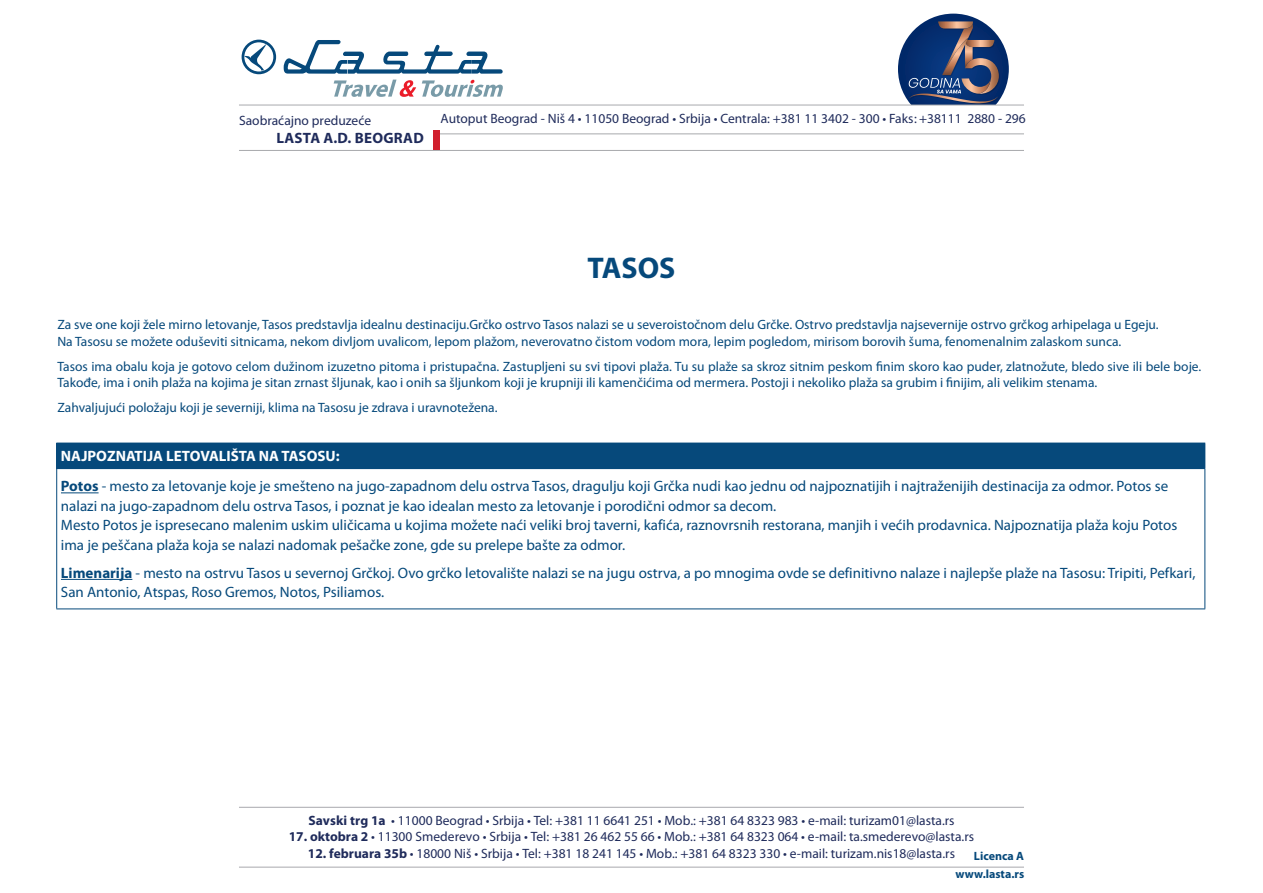
<style>
.page{position:relative;width:1263px;height:893px;background:#fff}
.page>*{position:absolute;margin:0;border:0;box-sizing:border-box;transform-origin:0 0}
.t1{font:700 30px "Myriad Pro";color:#06497b}
.t2{font:15px/19.5px "Myriad Pro";color:#06497b}
.t3{font:700 15px "Myriad Pro";letter-spacing:.02em;color:#1f2b5b}
.t4{font:13.5px/16.5px "Myriad Pro";color:#06497b}
.t5{font:13.5px "Myriad Pro";color:#1f2b5b}
.t6{font:700 12px/18.5px "Myriad Pro";color:#06497b;text-align:right}
.s1{font-weight:700;color:#fff}
.s2{font-weight:700}
</style>
<div class="page">
<svg style="left:898px;top:14px;width:111px;height:110px"></svg>
<div style="left:897px;top:105px;width:109px;height:26px;background:#fff"></div>
<hr style="left:239px;top:105px;width:785px;height:1px;background:#a8a9ad">
<hr style="left:239px;top:150px;width:785px;height:1px;background:#a8a9ad">
<hr style="left:440px;top:134px;width:584px;height:1px;background:#a8a9ad">
<div style="left:433px;top:131px;width:7px;height:19px;background:#d11f2d"></div>
<svg style="left:334px;top:80px;width:82px;height:17px"></svg>
<svg style="left:422px;top:80px;width:81px;height:17px"></svg>
<svg style="left:284px;top:40px;width:219px;height:34px"></svg>
<svg style="left:242px;top:40px;width:34px;height:34px"></svg>
<svg style="left:908px;top:21px;width:92px;height:83px;background:#3f5179"></svg>
<hr style="left:239px;top:807px;width:785px;height:1px;background:#a8a9ad">
<hr style="left:239px;top:867px;width:785px;height:1px;background:#a8a9ad">
<div style="left:57px;top:443px;width:1148px;height:26px;background:#06497b"></div>
<svg style="left:56px;top:443px;width:1px;height:25px"></svg>
<hr style="left:56px;top:468px;width:1149px;height:1px;background:#06497b">
<hr style="left:56px;top:469px;width:1px;height:139px;background:#06497b">
<hr style="left:1204px;top:469px;width:1px;height:139px;background:#06497b">
<hr style="left:56px;top:608px;width:1149px;height:1px;background:#06497b">
<hr style="left:61px;top:492px;width:38px;height:1px;background:#06497b">
<hr style="left:61px;top:579px;width:71px;height:1px;background:#06497b">
<p class="t5" style="left:239px;top:112px;width:134px">Saobraćajno preduzeće</p>
<p class="t5" style="left:440px;top:110px;width:587px">Autoput Beograd - Niš 4 • 11050 Beograd • Srbija • Centrala: +381 11 3402 - 300 • Faks +38111 2880 - 296</p>
<p class="t5" style="left:914px;top:110px;width:4px">:</p>
<p class="t3" style="left:276px;top:128px;width:149px">LASTA A.D. BEOGRAD</p>
<h1 class="t1" style="left:587px;top:248px;width:89px">TASOS</h1>
<p class="t4" style="left:57px;top:316px;width:1103px">Za sve one koji žele mirno letovanje, Tasos predstavlja idealnu destinaciju.Grčko ostrvo Tasos nalazi se u severoistočnom delu Grčke. Ostrvo predstavlja najsevernije ostrvo grčkog arhipelaga u Egeju.<br>Na Tasosu se možete oduševiti sitnicama, nekom divljom uvalicom, lepom plažom, neverovatno čistom vodom mora, lepim pogledom, mirisom borovih šuma, fenomenalnim zalaskom sunca.</p>
<p class="t4" style="left:57px;top:358px;width:1145px">Tasos ima obalu koja je gotovo celom dužinom izuzetno pitoma i pristupačna. Zastupljeni su svi tipovi plaža. Tu su plaže sa skroz sitnim peskom finim skoro kao puder, zlatnožute, bledo sive ili bele boje.<br>Takođe, ima i onih plaža na kojima je sitan zrnast šljunak, kao i onih sa šljunkom koji je krupniji ili kamenčićima od mermera. Postoji i nekoliko plaža sa grubim i finijim, ali velikim stenama.</p>
<p class="t4" style="left:57px;top:399px;width:442px">Zahvaljujući položaju koji je severniji, klima na Tasosu je zdrava i uravnotežena.</p>
<p class="t2" style="left:61px;top:441px;width:1109px;line-height:29.8px"><span class="s1">NAJPOZNATIJA LETOVALIŠTA NA TASOSU:<br></span><span class="s2">Potos</span> - mesto za letovanje koje je smešteno na jugo-zapadnom delu ostrva Tasos, dragulju koji Grčka nudi kao jednu od najpoznatijih i najtraženijih destinacija za odmor. Potos se</p>
<p class="t2" style="left:61px;top:496px;width:1118px">nalazi na jugo-zapadnom delu ostrva Tasos, i poznat je kao idealan mesto za letovanje i porodični odmor sa decom.<br>Mesto Potos je ispresecano malenim uskim uličicama u kojima možete naći veliki broj taverni, kafića, raznovrsnih restorana, manjih i većih prodavnica. Najpoznatija plaža koju Potos ima je peščana plaža koja se nalazi nadomak pešačke zone, gde su prelepe bašte za odmor.</p>
<p class="t2" style="left:61px;top:563px;width:1136px"><span class="s2">Limenarija</span> - mesto na ostrvu Tasos u severnoj Grčkoj. Ovo grčko letovalište nalazi se na jugu ostrva, a po mnogima ovde se definitivno nalaze i najlepše plaže na Tasosu: Tripiti, Pefkari,<br>San Antonio, Atspas, Roso Gremos, Notos, Psiliamos.</p>
<p class="t5" style="left:308px;top:812px;width:648px"><span class="s2">Savski trg 1a</span> • 11000 Beograd • Srbija • Tel: +381 11 6641 251 • Mob.: +381 64 8323 983 • e-mail: turizam01@lasta.rs</p>
<p class="t5" style="left:289px;top:829px;width:687px"><span class="s2">17. oktobra 2</span> • 11300 Smederevo • Srbija • Tel: +381 26 462 55 66 • Mob.: +381 64 8323 064 • e-mail: ta.smederevo@lasta.rs</p>
<p class="t5" style="left:308px;top:845px;width:649px"><span class="s2">12. februara 35b</span> • 18000 Niš • Srbija • Tel: +381 18 241 145 • Mob.: +381 64 8323 330 • e-mail: turizam.nis18@lasta.rs</p>
<p class="t6" style="left:955px;top:846px;width:70px">Licenca A www.lasta.rs</p>
</div>
